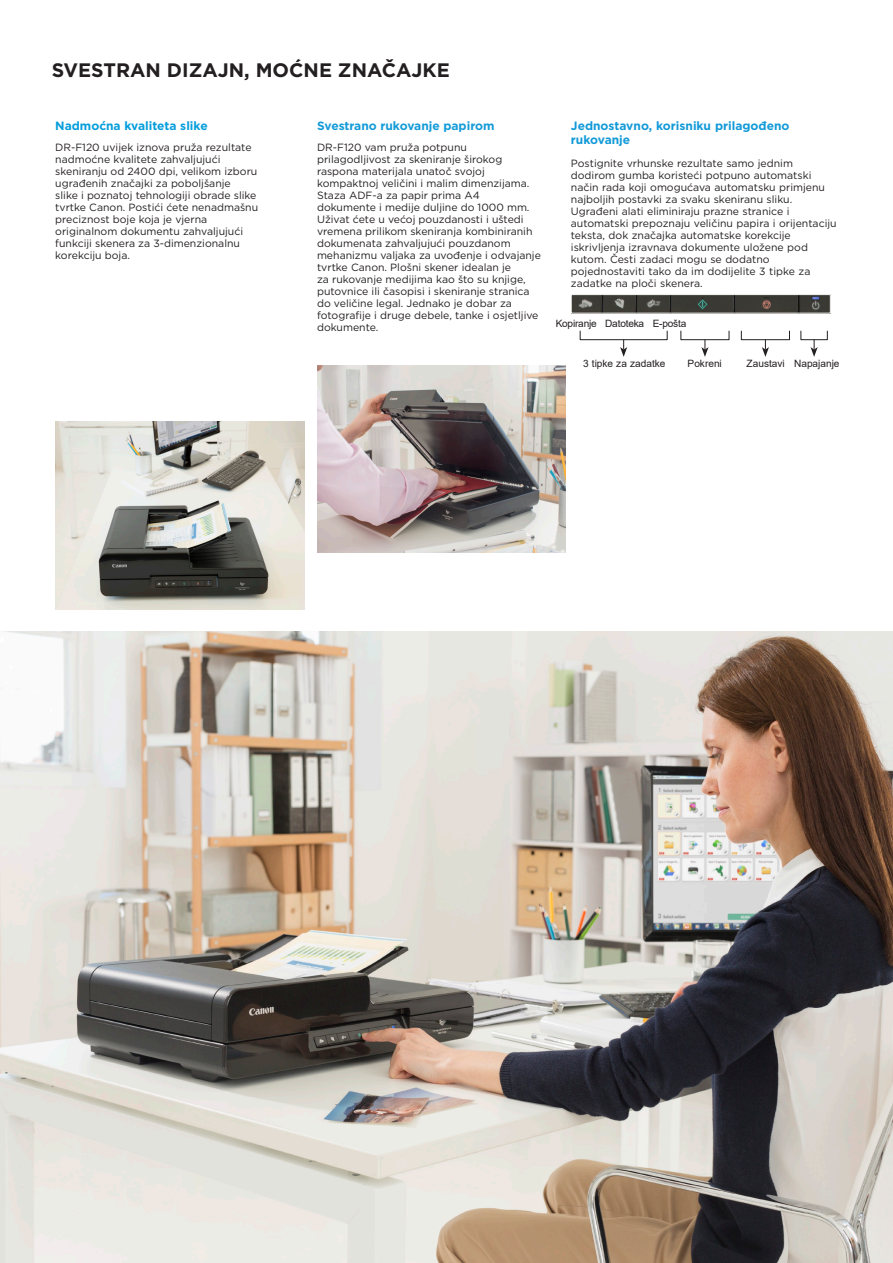
<style>
.page{position:relative;width:893px;height:1263px;background:#fff}
.page>*{position:absolute;margin:0;border:0;box-sizing:border-box;transform-origin:0 0}
.HEADER_B{font:700 19.5px "Gotham";color:#231f20}
.Bullet_Points{font:700 12px/13.5px "Gotham";color:#139ad8}
.BODY_BULLETS{font:700 12px "Gotham";color:#149bd8}
.SUBHEAD{font:700 12px "Gotham";color:#069edb}
.BODY_BULLETS-2{font:10.5px/12px "Gotham";color:#231f20}
.Bullet_Points-2{font:10.5px/12px "Gotham";color:#231f20}
.Bullet_Points-3{font:10.05px "Arial";color:#231f20}
.Bullet_Points-4{font:10.05px "Arial";letter-spacing:-.02em;color:#231f20}
</style>
<div class="page">
<img style="left:0;top:631px;width:893px;height:632px">
<img style="left:55px;top:422px;width:249px;height:188px">
<img style="left:317px;top:366px;width:249px;height:187px">
<div style="left:580px;top:331px;width:88px;height:9px;border:1px solid #231f20"></div>
<div style="left:680px;top:331px;width:49px;height:9px;border:1px solid #231f20"></div>
<div style="left:741px;top:331px;width:49px;height:9px;border:1px solid #231f20"></div>
<div style="left:800px;top:331px;width:28px;height:9px;border:1px solid #231f20"></div>
<svg style="left:620px;top:340px;width:7px;height:17px"></svg>
<svg style="left:701px;top:340px;width:7px;height:17px"></svg>
<svg style="left:762px;top:340px;width:7px;height:17px"></svg>
<svg style="left:810px;top:340px;width:8px;height:17px"></svg>
<img style="left:573px;top:296px;width:256px;height:15px">
<div style="left:571px;top:294px;width:260px;height:19px;border:1px solid #fff"></div>
<p class="HEADER_B" style="left:52px;top:57px;width:400px">SVESTRAN DIZAJN, MOĆNE ZNAČAJKE</p>
<p class="SUBHEAD" style="left:55px;top:118px;width:154px">Nadmoćna kvaliteta slike</p>
<p class="BODY_BULLETS-2" style="left:55px;top:141px;width:204px">DR-F120 uvijek iznova pruža rezultate nadmoćne kvalitete zahvaljujući skeniranju od 2400 dpi, velikom izboru ugrađenih značajki za poboljšanje<br>slike i poznatoj tehnologiji obrade slike tvrtke Canon. Postići ćete nenadmašnu preciznost boje koja je vjerna originalnom dokumentu zahvaljujući funkciji skenera za 3-dimenzionalnu korekciju boja.</p>
<p class="BODY_BULLETS" style="left:317px;top:118px;width:179px">Svestrano rukovanje papirom</p>
<p class="BODY_BULLETS-2" style="left:317px;top:141px;width:225px">DR-F120 vam pruža potpunu prilagodljivost za skeniranje širokog raspona materijala unatoč svojoj kompaktnoj veličini i malim dimenzijama.<br>Staza ADF-a za papir prima A4 dokumente i medije duljine do 1000 mm.<br>Uživat ćete u većoj pouzdanosti i uštedi vremena prilikom skeniranja kombiniranih dokumenata zahvaljujući pouzdanom mehanizmu valjaka za uvođenje i odvajanje tvrtke Canon. Plošni skener idealan je<br>za rukovanje medijima kao što su knjige, putovnice ili časopisi i skeniranje stranica do veličine legal. Jednako je dobar za fotografije i druge debele, tanke i osjetljive dokumente.</p>
<p class="Bullet_Points" style="left:571px;top:119px;width:220px">Jednostavno, korisniku prilagođeno rukovanje</p>
<p class="Bullet_Points-2" style="left:571px;top:157px;width:267px">Postignite vrhunske rezultate samo jednim dodirom gumba koristeći potpuno automatski način rada koji omogućava automatsku primjenu najboljih postavki za svaku skeniranu sliku.<br>Ugrađeni alati eliminiraju prazne stranice i automatski prepoznaju veličinu papira i orijentaciju teksta, dok značajka automatske korekcije iskrivljenja izravnava dokumente uložene pod kutom. Česti zadaci mogu se dodatno pojednostaviti tako da im dodijelite 3 tipke za zadatke na ploči skenera.</p>
<p class="Bullet_Points-4" style="left:556px;top:316px;width:132px">Kopiranje Datoteka E-pošta</p>
<p class="Bullet_Points-3" style="left:583px;top:357px;width:84px">3 tipke za zadatke</p>
<p class="Bullet_Points-3" style="left:688px;top:357px;width:36px">Pokreni</p>
<p class="Bullet_Points-3" style="left:747px;top:357px;width:94px">Zaustavi Napajanje</p>
</div>
